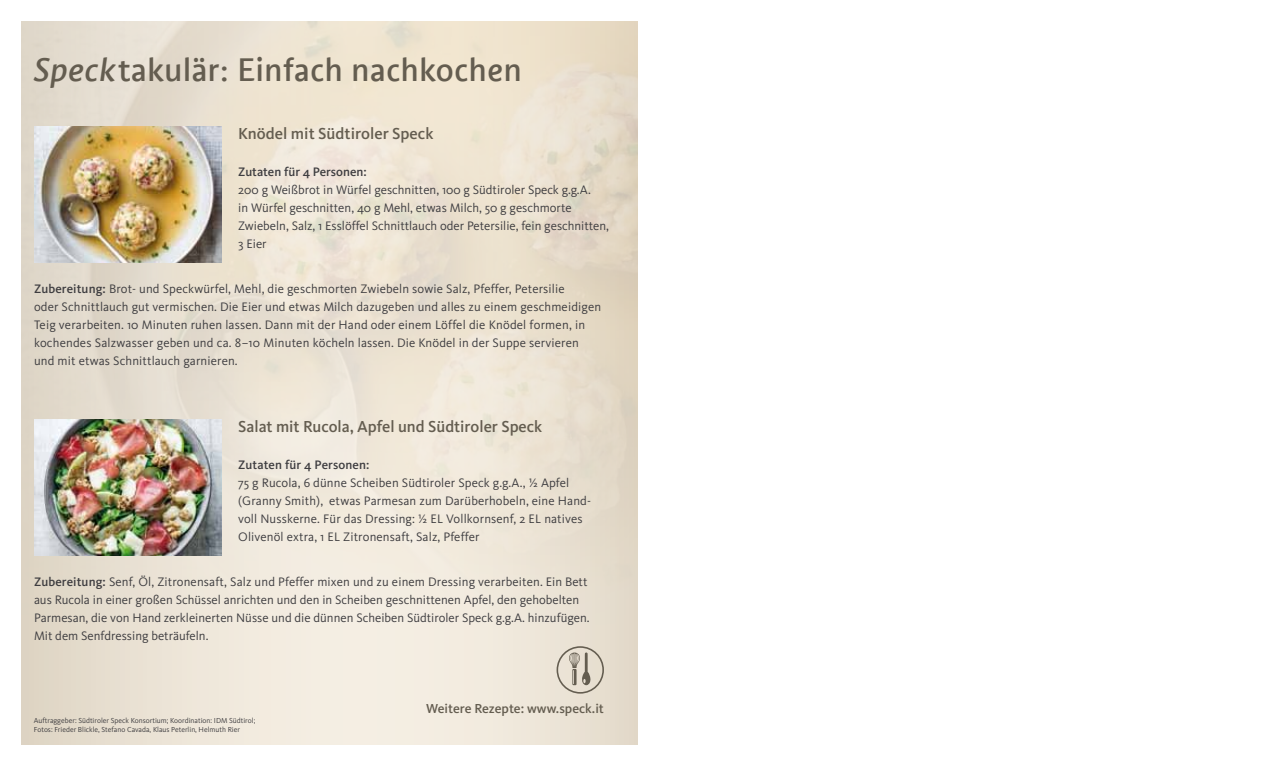
<style>
.page{position:relative;width:1276px;height:766px;background:#fff}
.page>*{position:absolute;margin:0;border:0;box-sizing:border-box;transform-origin:0 0}
.t1{font:34.5px "Suedtirol Next TT";color:#645d50}
.t2{font:500 16.5px "Kievit";color:#645d50}
.t3{font:500 13.5px "Kievit";color:#645d50}
.t4{font:12.75px/18px "Kievit";letter-spacing:.01em;color:#3e3d40}
.t5{font:500 12.75px "Kievit";color:#3e3d40}
.t6{font:7.5px/9px "Kievit";color:#3e3d40}
.s1{font-weight:500}
</style>
<div class="page">
<img style="left:21px;top:21px;width:617px;height:723px">
<img style="left:34px;top:126px;width:187px;height:136px">
<img style="left:34px;top:419px;width:187px;height:136px">
<div style="left:556px;top:646px;width:48px;height:47px;border:2px solid #645d50;border-radius:50%"></div>
<svg style="left:569px;top:652px;width:21px;height:33px"></svg>
<h1 class="t1" style="left:32px;top:50px;width:491px">Specktakulär: Einfach nachkochen</h1>
<p class="t2" style="left:238px;top:124px;width:197px">Knödel mit Südtiroler Speck</p>
<p class="t5" style="left:238px;top:164px;width:130px">Zutaten für 4 Personen:</p>
<p class="t4" style="left:238px;top:180px;width:372px">200 g Weißbrot in Würfel geschnitten, 100 g Südtiroler Speck g.g.A.<br>in Würfel geschnitten, 40 g Mehl, etwas Milch, 50 g geschmorte Zwiebeln, Salz, 1 Esslöffel Schnittlauch oder Petersilie, fein geschnitten, 3 Eier</p>
<p class="t4" style="left:34px;top:280px;width:569px"><span class="s1">Zubereitung:</span> Brot- und Speckwürfel, Mehl, die geschmorten Zwiebeln sowie Salz, Pfeffer, Petersilie<br>oder Schnittlauch gut vermischen. Die Eier und etwas Milch dazugeben und alles zu einem geschmeidigen Teig verarbeiten. 10 Minuten ruhen lassen. Dann mit der Hand oder einem Löffel die Knödel formen, in kochendes Salzwasser geben und ca. 8–10 Minuten köcheln lassen. Die Knödel in der Suppe servieren und mit etwas Schnittlauch garnieren.</p>
<p class="t2" style="left:238px;top:416px;width:306px">Salat mit Rucola, Apfel und Südtiroler Speck</p>
<p class="t5" style="left:238px;top:457px;width:133px">Zutaten für 4 Personen:</p>
<p class="t4" style="left:238px;top:474px;width:354px">75 g Rucola, 6 dünne Scheiben Südtiroler Speck g.g.A., ½ Apfel (Granny Smith), etwas Parmesan zum Darüberhobeln, eine Hand&shy;voll Nusskerne. Für das Dressing: ½ EL Vollkornsenf, 2 EL natives Olivenöl extra, 1 EL Zitronensaft, Salz, Pfeffer</p>
<p class="t4" style="left:34px;top:573px;width:557px"><span class="s1">Zubereitung:</span> Senf, Öl, Zitronensaft, Salz und Pfeffer mixen und zu einem Dressing verarbeiten. Ein Bett aus Rucola in einer großen Schüssel anrichten und den in Scheiben geschnittenen Apfel, den gehobelten Parmesan, die von Hand zerkleinerten Nüsse und die dünnen Scheiben Südtiroler Speck g.g.A. hinzufügen.<br>Mit dem Senfdressing beträufeln.</p>
<p class="t6" style="left:34px;top:715px;width:223px">Auftraggeber: Südtiroler Speck Konsortium; Koordination: IDM Südtirol;<br>Fotos: Frieder Blickle, Stefano Cavada, Klaus Peterlin, Helmuth Rier</p>
<p class="t3" style="left:426px;top:700px;width:179px">Weitere Rezepte: www.speck.it</p>
</div>
